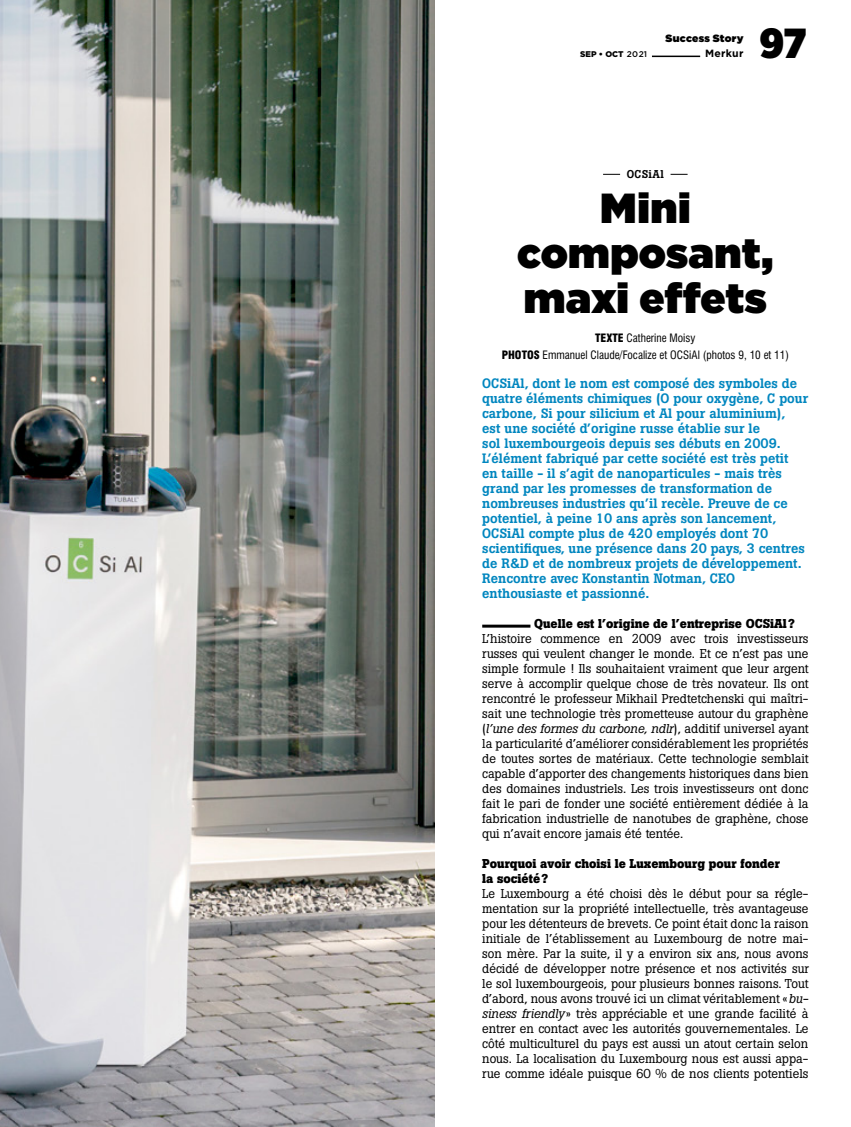
<style>
.page{position:relative;width:851px;height:1127px;background:#fff}
.page>*{position:absolute;margin:0;border:0;box-sizing:border-box;transform-origin:0 0}
.t1{font:42px/45px "Gotham Ultra";letter-spacing:.005em;color:#000;text-align:center}
.t2{font:900 42px "Gotham Narrow";color:#000}
.t3{font:500 13.5px/15px "Boton Pro";color:#0086bf}
.t4{font:12.75px/15px "Boton Pro";color:#000;text-align:justify}
.t5{font:700 12.75px/15px "Boton Pro";color:#000}
.t6{font:condensed 11.25px/16.5px "Swiss 721 BT";color:#000;text-align:center}
.t7{font:500 11.25px "Boton Pro";letter-spacing:.03em;color:#000}
.t8{font:10.5px "Gotham Ultra";letter-spacing:.025em;color:#000}
.t9{font:700 10.5px "Gotham";letter-spacing:.025em;color:#000}
.t10{font:900 8.25px "Gotham";color:#000}
.s1{font-weight:500}
.s2{font-weight:900}
.s3{font-style:italic}
</style>
<div class="page">
<hr style="left:652px;top:56px;width:48px;height:1px;background:#000">
<img style="left:0;top:0;width:434px;height:1127px">
<hr style="left:482px;top:625px;width:48px;height:3px;background:#000">
<svg style="left:603px;top:174px;width:17px;height:1px"></svg>
<svg style="left:670px;top:174px;width:17px;height:1px"></svg>
<p class="t8" style="left:665px;top:33px;width:79px">Success Story</p>
<p class="t10" style="left:580px;top:50px;width:68px">SEP • OCT <span class="s1">2021</span></p>
<p class="t9" style="left:705px;top:48px;width:40px">Merkur</p>
<h1 class="t2" style="left:759px;top:14px;width:48px">97</h1>
<p class="t7" style="left:626px;top:166px;width:39px">OCSiAl</p>
<h1 class="t1" style="left:517px;top:184px;width:257px">Mini composant, maxi effets</h1>
<p class="t6" style="left:501px;top:330px;width:289px"><span class="s2">TEXTE</span> Catherine Moisy<br><span class="s2">PHOTOS</span> Emmanuel Claude/Focalize et OCSiAl (photos 9, 10 et 11)</p>
<p class="t3" style="left:482px;top:375px;width:327px">OCSiAl, dont le nom est composé des symboles de quatre éléments chimiques (O pour oxygène, C pour carbone, Si pour silicium et Al pour aluminium),<br>est une société d’origine russe établie sur le<br>sol luxembourgeois depuis ses débuts en 2009.<br>L’élément fabriqué par cette société est très petit<br>en taille - il s’agit de nanoparticules - mais très grand par les promesses de transformation de nombreuses industries qu’il recèle. Preuve de ce potentiel, à peine 10 ans après son lancement, OCSiAl compte plus de 420 employés dont 70 scientifiques, une présence dans 20 pays, 3 centres de R&amp;D et de nombreux projets de développement.<br>Rencontre avec Konstantin Notman, CEO enthousiaste et passionné.</p>
<p class="t5" style="left:534px;top:616px;width:262px">Quelle est l’origine de l’entreprise OCSiAl ?</p>
<p class="t4" style="left:482px;top:631px;width:328px">L’histoire commence en 2009 avec trois investisseurs russes qui veulent changer le monde. Et ce n’est pas une simple formule ! Ils souhaitaient vraiment que leur argent serve à accomplir quelque chose de très novateur. Ils ont rencontré le professeur Mikhail Predtetchenski qui maîtri&shy;sait une technologie très prometteuse autour du graphène (<span class="s3">l’une des formes du carbone, ndlr</span>), additif universel ayant la particularité d’améliorer considérablement les propriétés de toutes sortes de matériaux. Cette technologie semblait capable d’apporter des changements historiques dans bien des domaines industriels. Les trois investisseurs ont donc fait le pari de fonder une société entièrement dédiée à la fabrication industrielle de nanotubes de graphène, chose qui n’avait encore jamais été tentée.</p>
<p class="t5" style="left:482px;top:855px;width:299px">Pourquoi avoir choisi le Luxembourg pour fonder la société?</p>
<p class="t4" style="left:482px;top:885px;width:328px">Le Luxembourg a été choisi dès le début pour sa régle&shy;mentation sur la propriété intellectuelle, très avantageuse pour les détenteurs de brevets. Ce point était donc la raison initiale de l’établissement au Luxembourg de notre mai&shy;son mère. Par la suite, il y a environ six ans, nous avons décidé de développer notre présence et nos activités sur le sol luxembourgeois, pour plusieurs bonnes raisons. Tout d’abord, nous avons trouvé ici un climat véritablement «<span class="s3">bu&shy;siness friendly</span>» très appréciable et une grande facilité à entrer en contact avec les autorités gouvernementales. Le côté multiculturel du pays est aussi un atout certain selon nous. La localisation du Luxembourg nous est aussi appa&shy;rue comme idéale puisque 60 % de nos clients potentiels</p>
</div>
